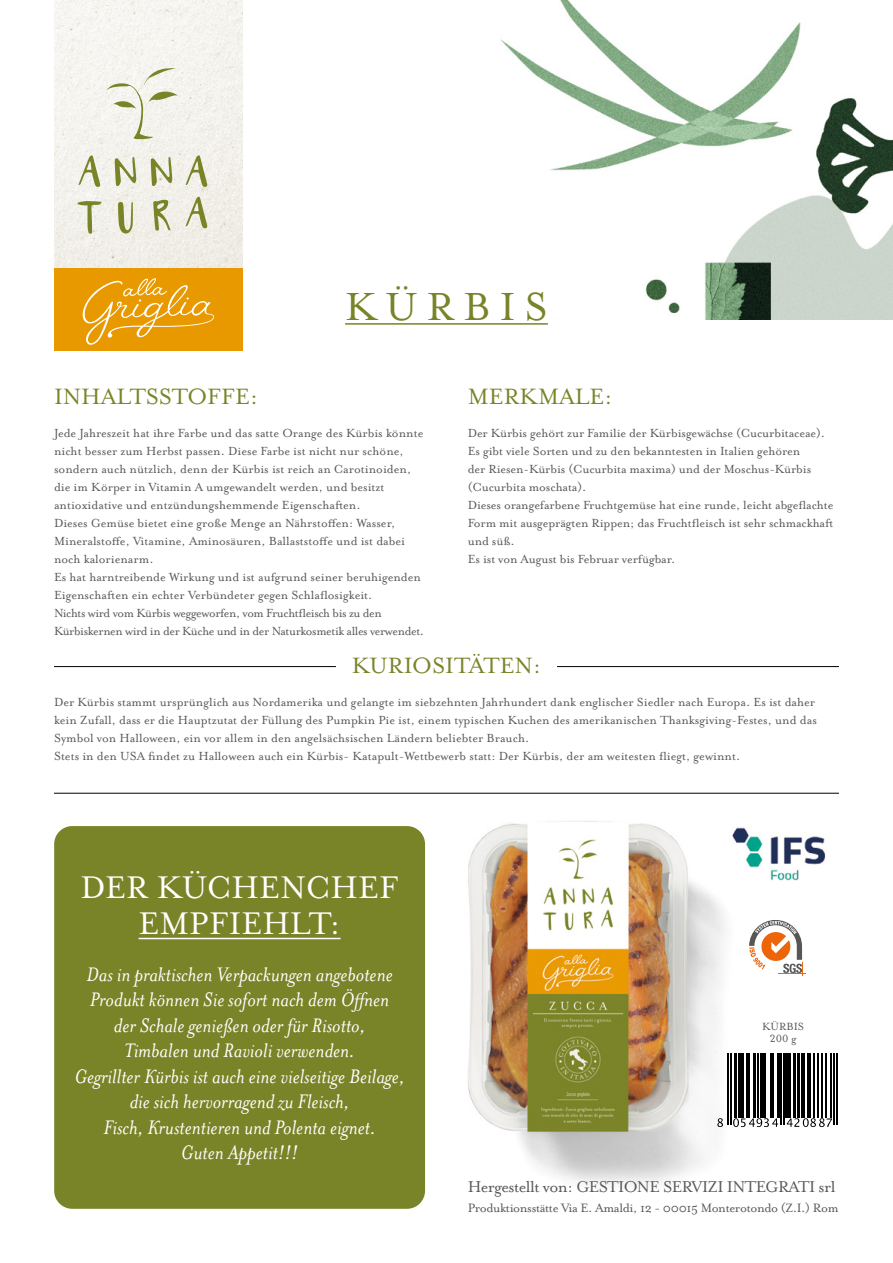
<style>
.page{position:relative;width:893px;height:1263px;background:#fff}
.page>*{position:absolute;margin:0;border:0;box-sizing:border-box;transform-origin:0 0}
.t1{font:45px "Mrs Eaves OT";letter-spacing:.2em;color:#798327}
.t2{font:36px/36px "Mrs Eaves OT";color:#fff;text-align:center}
.t3{font:25.5px "Mrs Eaves OT";color:#798327}
.t4{font:italic 22.5px/25.5px "Mrs Eaves OT";color:#fff;text-align:center}
.t5{font:18px "Mrs Eaves OT";letter-spacing:-.03em;color:#575756}
.t6{font:13.95px "Mrs Eaves OT";letter-spacing:-.025em;color:#575756}
.t7{font:13.5px/18px "Mrs Eaves OT";color:#575756}
.t8{font:12px/12px "Mrs Eaves OT";color:#575756;text-align:center}
</style>
<div class="page">
<img style="left:411px;top:821px;width:363px;height:380px">
<img style="left:54px;top:0;width:189px;height:268px">
<svg style="left:115px;top:157px;width:21px;height:29px"></svg>
<svg style="left:118px;top:201px;width:15px;height:34px"></svg>
<svg style="left:78px;top:155px;width:22px;height:32px"></svg>
<svg style="left:77px;top:200px;width:24px;height:34px"></svg>
<svg style="left:106px;top:66px;width:72px;height:74px"></svg>
<svg style="left:186px;top:155px;width:22px;height:32px"></svg>
<svg style="left:186px;top:196px;width:22px;height:32px"></svg>
<svg style="left:151px;top:157px;width:21px;height:29px"></svg>
<svg style="left:153px;top:198px;width:17px;height:33px"></svg>
<img style="left:500px;top:0;width:393px;height:320px">
<div style="left:54px;top:826px;width:371px;height:383px;background:#798327;border-radius:18px"></div>
<hr style="left:139px;top:938px;width:202px;height:1px;background:#fff">
<svg style="left:733px;top:1118px;width:99px;height:9px"></svg>
<svg style="left:717px;top:1118px;width:6px;height:9px"></svg>
<hr style="left:728px;top:1053px;width:1px;height:71px;background:#000">
<hr style="left:730px;top:1053px;width:1px;height:71px;background:#000">
<hr style="left:735px;top:1053px;width:2px;height:64px;background:#000">
<hr style="left:738px;top:1053px;width:1px;height:64px;background:#000">
<hr style="left:740px;top:1053px;width:4px;height:64px;background:#000">
<hr style="left:746px;top:1053px;width:1px;height:64px;background:#000">
<hr style="left:749px;top:1053px;width:1px;height:64px;background:#000">
<hr style="left:753px;top:1053px;width:2px;height:64px;background:#000">
<hr style="left:758px;top:1053px;width:1px;height:64px;background:#000">
<hr style="left:760px;top:1053px;width:3px;height:64px;background:#000">
<hr style="left:765px;top:1053px;width:1px;height:64px;background:#000">
<hr style="left:770px;top:1053px;width:2px;height:64px;background:#000">
<hr style="left:773px;top:1053px;width:1px;height:64px;background:#000">
<hr style="left:777px;top:1053px;width:3px;height:64px;background:#000">
<hr style="left:781px;top:1053px;width:1px;height:71px;background:#000">
<hr style="left:783px;top:1053px;width:1px;height:71px;background:#000">
<hr style="left:785px;top:1053px;width:2px;height:64px;background:#000">
<hr style="left:788px;top:1053px;width:3px;height:64px;background:#000">
<hr style="left:793px;top:1053px;width:3px;height:64px;background:#000">
<hr style="left:797px;top:1053px;width:2px;height:64px;background:#000">
<hr style="left:801px;top:1053px;width:4px;height:64px;background:#000">
<hr style="left:807px;top:1053px;width:1px;height:64px;background:#000">
<hr style="left:810px;top:1053px;width:1px;height:64px;background:#000">
<hr style="left:813px;top:1053px;width:1px;height:64px;background:#000">
<hr style="left:818px;top:1053px;width:1px;height:64px;background:#000">
<hr style="left:821px;top:1053px;width:1px;height:64px;background:#000">
<hr style="left:826px;top:1053px;width:1px;height:64px;background:#000">
<hr style="left:830px;top:1053px;width:1px;height:64px;background:#000">
<hr style="left:834px;top:1053px;width:1px;height:71px;background:#000">
<hr style="left:836px;top:1053px;width:1px;height:71px;background:#000">
<div style="left:54px;top:268px;width:189px;height:83px;background:#e99900"></div>
<svg style="left:82px;top:278px;width:132px;height:67px"></svg>
<hr style="left:345px;top:323px;width:203px;height:2px;background:#798327">
<svg style="left:749px;top:920px;width:56px;height:55px"></svg>
<img style="left:727px;top:826px;width:99px;height:58px">
<hr style="left:54px;top:793px;width:785px;height:1px;background:#000">
<hr style="left:54px;top:666px;width:282px;height:1px;background:#000">
<hr style="left:557px;top:666px;width:282px;height:1px;background:#000">
<h1 class="t1" style="left:345px;top:280px;width:204px">KÜRBIS</h1>
<h3 class="t3" style="left:54px;top:382px;width:206px">INHALTSSTOFFE:</h3>
<p class="t7" style="left:54px;top:424px;width:371px">Jede Jahreszeit hat ihre Farbe und das satte Orange des Kürbis könnte nicht besser zum Herbst passen. Diese Farbe ist nicht nur schöne, sondern auch nützlich, denn der Kürbis ist reich an Carotinoiden, die im Körper in Vitamin A umgewandelt werden, und besitzt antioxidative und entzündungshemmende Eigenschaften.<br>Dieses Gemüse bietet eine große Menge an Nährstoffen: Wasser, Mineralstoffe, Vitamine, Aminosäuren, Ballaststoffe und ist dabei noch kalorienarm.<br>Es hat harntreibende Wirkung und ist aufgrund seiner beruhigenden Eigenschaften ein echter Verbündeter gegen Schlaflosigkeit.<br>Nichts wird vom Kürbis weggeworfen, vom Fruchtfleisch bis zu den Kürbiskernen wird in der Küche und in der Naturkosmetik alles verwendet.</p>
<h3 class="t3" style="left:468px;top:382px;width:146px">MERKMALE:</h3>
<p class="t7" style="left:468px;top:424px;width:367px">Der Kürbis gehört zur Familie der Kürbisgewächse (Cucurbitaceae).<br>Es gibt viele Sorten und zu den bekanntesten in Italien gehören<br>der Riesen-Kürbis (Cucurbita maxima) und der Moschus-Kürbis (Cucurbita moschata).<br>Dieses orangefarbene Fruchtgemüse hat eine runde, leicht abgeflachte Form mit ausgeprägten Rippen; das Fruchtfleisch ist sehr schmackhaft und süß.<br>Es ist von August bis Februar verfügbar.</p>
<h3 class="t3" style="left:352px;top:651px;width:191px">KURIOSITÄTEN:</h3>
<p class="t7" style="left:54px;top:693px;width:764px">Der Kürbis stammt ursprünglich aus Nordamerika und gelangte im siebzehnten Jahrhundert dank englischer Siedler nach Europa. Es ist daher kein Zufall, dass er die Hauptzutat der Füllung des Pumpkin Pie ist, einem typischen Kuchen des amerikanischen Thanksgiving-Festes, und das Symbol von Halloween, ein vor allem in den angelsächsischen Ländern beliebter Brauch.<br>Stets in den USA findet zu Halloween auch ein Kürbis- Katapult-Wettbewerb statt: Der Kürbis, der am weitesten fliegt, gewinnt.</p>
<h2 class="t2" style="left:80px;top:869px;width:320px">DER KÜCHENCHEF<br>EMPFIEHLT:</h2>
<p class="t4" style="left:75px;top:961px;width:332px">Das in praktischen Verpackungen angebotene Produkt können Sie sofort nach dem Öffnen<br>der Schale genießen oder für Risotto,<br>Timbalen und Ravioli verwenden.<br>Gegrillter Kürbis ist auch eine vielseitige Beilage, die sich hervorragend zu Fleisch,<br>Fisch, Krustentieren und Polenta eignet.<br>Guten Appetit!!!</p>
<p class="t8" style="left:762px;top:1021px;width:44px">KÜRBIS<br>200 g</p>
<h3 class="t5" style="left:468px;top:1176px;width:369px">Hergestellt von: GESTIONE SERVIZI INTEGRATI srl</h3>
<p class="t6" style="left:468px;top:1199px;width:372px">Produktionsstätte Via E. Amaldi, 12 - 00015 Monterotondo (Z.I.) Rom</p>
</div>
